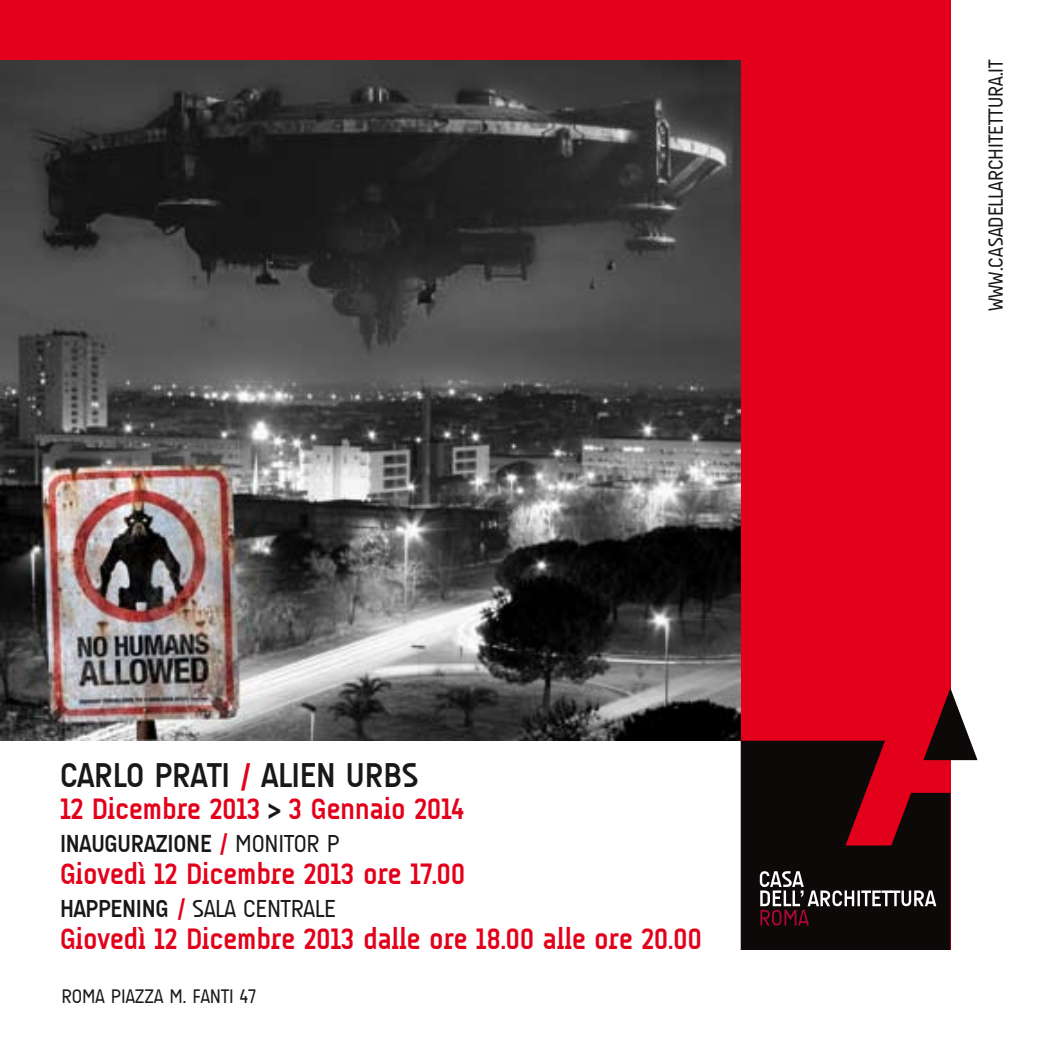
<style>
.page{position:relative;width:1063px;height:1063px;background:#fff}
.page>*{position:absolute;margin:0;border:0;box-sizing:border-box;transform-origin:0 0}
.t1{font:700 35px "A Udimat";letter-spacing:-.005em;color:#1a171b}
.t2{font:700 30px "A Udimat";letter-spacing:-.01em;color:#e2001a}
.t3{font:700 25px "A Udimat";letter-spacing:-.01em;color:#1a171b}
.t4{font:25px "A Udimat";letter-spacing:-.01em;color:#1a171b}
.t5{font:20.75px "A Udimat";color:#1a171b}
.t6{font:20px "A Udimat";color:#1a171b}
.s1{color:#e2001a}
.s2{color:#1a171b}
.s3{font-size:27.5px;color:#e2001a}
.s4{font-weight:400}
.s5{font-weight:700}
.s6{font-weight:700;font-size:27.5px;color:#e2001a}
</style>
<div class="page">
<div style="left:0;top:0;width:950px;height:950px;background:#e2001a"></div>
<div style="left:0;top:741px;width:741px;height:322px;background:#fff"></div>
<svg style="left:741px;top:688px;width:237px;height:262px"></svg>
<img style="left:0;top:60px;width:741px;height:681px">
<p class="t1" style="left:60px;top:755px;width:360px">CARLO PRATI <span class="s1">/</span> ALIEN URBS</p>
<p class="t2" style="left:60px;top:792px;width:405px">12 Dicembre 2013 <span class="s2">&gt;</span> 3 Gennaio 2014</p>
<p class="t3" style="left:60px;top:829px;width:281px">INAUGURAZIONE <span class="s3">/</span> <span class="s4">MONITOR P</span></p>
<p class="t2" style="left:60px;top:857px;width:407px">Giovedì 12 Dicembre 2013 ore 17.00</p>
<p class="t4" style="left:60px;top:894px;width:277px"><span class="s5">HAPPENING</span> <span class="s6">/</span> SALA CENTRALE</p>
<p class="t2" style="left:60px;top:922px;width:644px">Giovedì 12 Dicembre 2013 dalle ore 18.00 alle ore 20.00</p>
<p class="t6" style="left:61px;top:985px;width:196px">ROMA PIAZZA M. FANTI 47</p>
<p class="t5" style="left:984px;top:311px;width:253px;rotate:-90deg">WWW.CASADELLARCHITETTURA.IT</p>
</div>
